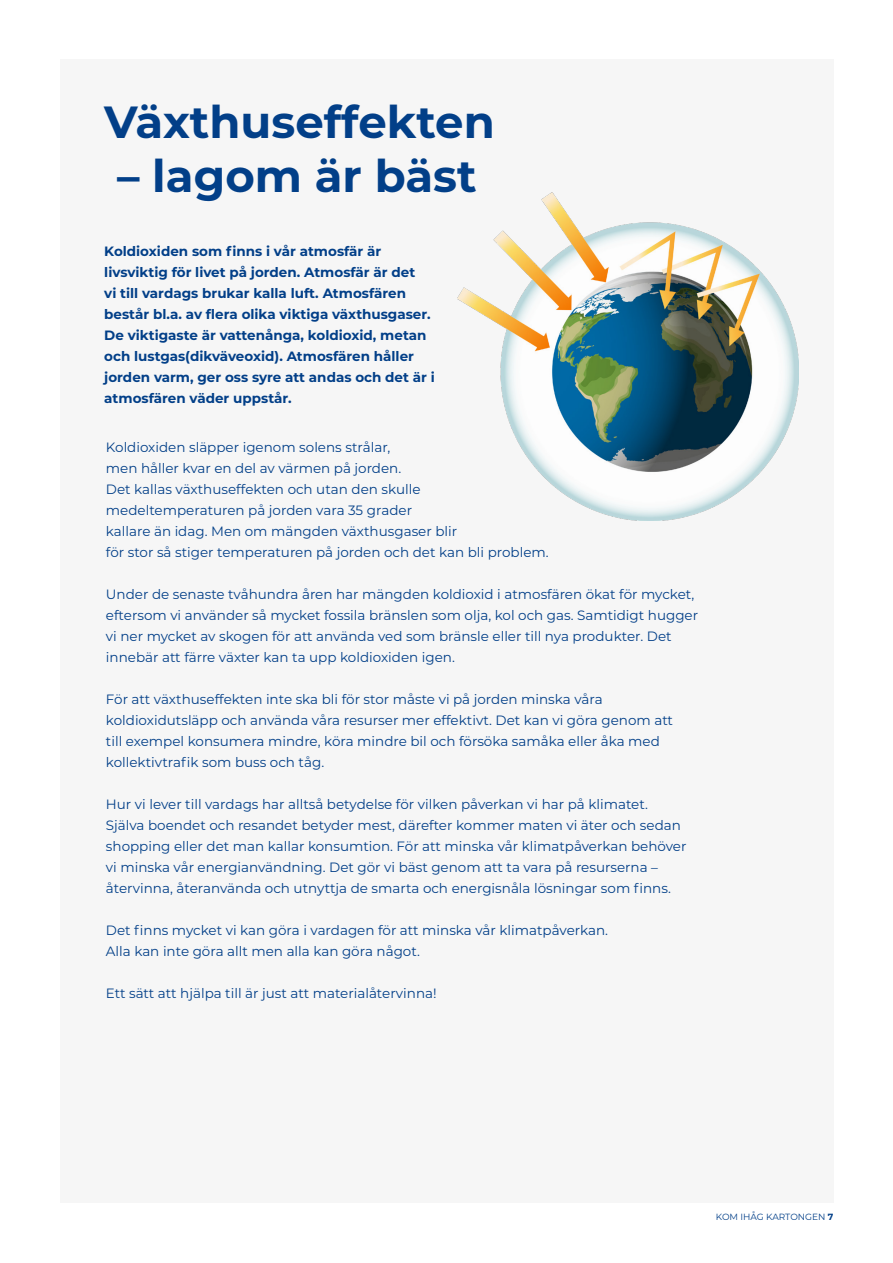
<style>
.page{position:relative;width:893px;height:1263px;background:#fff}
.page>*{position:absolute;margin:0;border:0;box-sizing:border-box;transform-origin:0 0}
.t1{font:700 45px "Montserrat";color:#023f88}
.t2{font:13.5px/21px "Montserrat";color:#023f88}
.t3{font:700 13.5px/21px "Montserrat";color:#023f88}
.t4{font:9px "Montserrat";color:#023f88}
.s1{font-weight:700}
</style>
<div class="page">
<div style="left:60px;top:60px;width:773px;height:1143px;background:#f6f6f6"></div>
<img style="left:457px;top:192px;width:342px;height:328px">
<p class="t1" style="left:104px;top:89px;width:392px">Växthuseffekten</p>
<p class="t1" style="left:117px;top:143px;width:361px">– lagom är bäst</p>
<p class="t3" style="left:104px;top:240px;width:332px">Koldioxiden som finns i vår atmosfär är livsviktig för livet på jorden. Atmosfär är det<br>vi till vardags brukar kalla luft. Atmosfären består bl.a. av flera olika viktiga växthusgaser.<br>De viktigaste är vattenånga, koldioxid, metan och lustgas(dikväveoxid). Atmosfären håller jorden varm, ger oss syre att andas och det är i atmosfären väder uppstår.</p>
<p class="t2" style="left:106px;top:436px;width:444px">Koldioxiden släpper igenom solens strålar,<br>men håller kvar en del av värmen på jorden.<br>Det kallas växthuseffekten och utan den skulle medeltemperaturen på jorden vara 35 grader<br>kallare än idag. Men om mängden växthusgaser blir<br>för stor så stiger temperaturen på jorden och det kan bli problem.</p>
<p class="t2" style="left:106px;top:583px;width:594px">Under de senaste tvåhundra åren har mängden koldioxid i atmosfären ökat för mycket, eftersom vi använder så mycket fossila bränslen som olja, kol och gas. Samtidigt hugger vi ner mycket av skogen för att använda ved som bränsle eller till nya produkter. Det innebär att färre växter kan ta upp koldioxiden igen.</p>
<p class="t2" style="left:106px;top:688px;width:569px">För att växthuseffekten inte ska bli för stor måste vi på jorden minska våra koldioxidutsläpp och använda våra resurser mer effektivt. Det kan vi göra genom att till exempel konsumera mindre, köra mindre bil och försöka samåka eller åka med kollektivtrafik som buss och tåg.</p>
<p class="t2" style="left:106px;top:793px;width:582px">Hur vi lever till vardags har alltså betydelse för vilken påverkan vi har på klimatet.<br>Själva boendet och resandet betyder mest, därefter kommer maten vi äter och sedan shopping eller det man kallar konsumtion. För att minska vår klimatpåverkan behöver vi minska vår energianvändning. Det gör vi bäst genom att ta vara på resurserna – återvinna, återanvända och utnyttja de smarta och energisnåla lösningar som finns.</p>
<p class="t2" style="left:106px;top:919px;width:504px">Det finns mycket vi kan göra i vardagen för att minska vår klimatpåverkan.</p>
<p class="t2" style="left:106px;top:940px;width:315px">Alla kan inte göra allt men alla kan göra något.</p>
<p class="t2" style="left:106px;top:982px;width:332px">Ett sätt att hjälpa till är just att materialåtervinna!</p>
<p class="t4" style="left:716px;top:1210px;width:119px">KOM IHÅG KARTONGEN <span class="s1">7</span></p>
</div>
